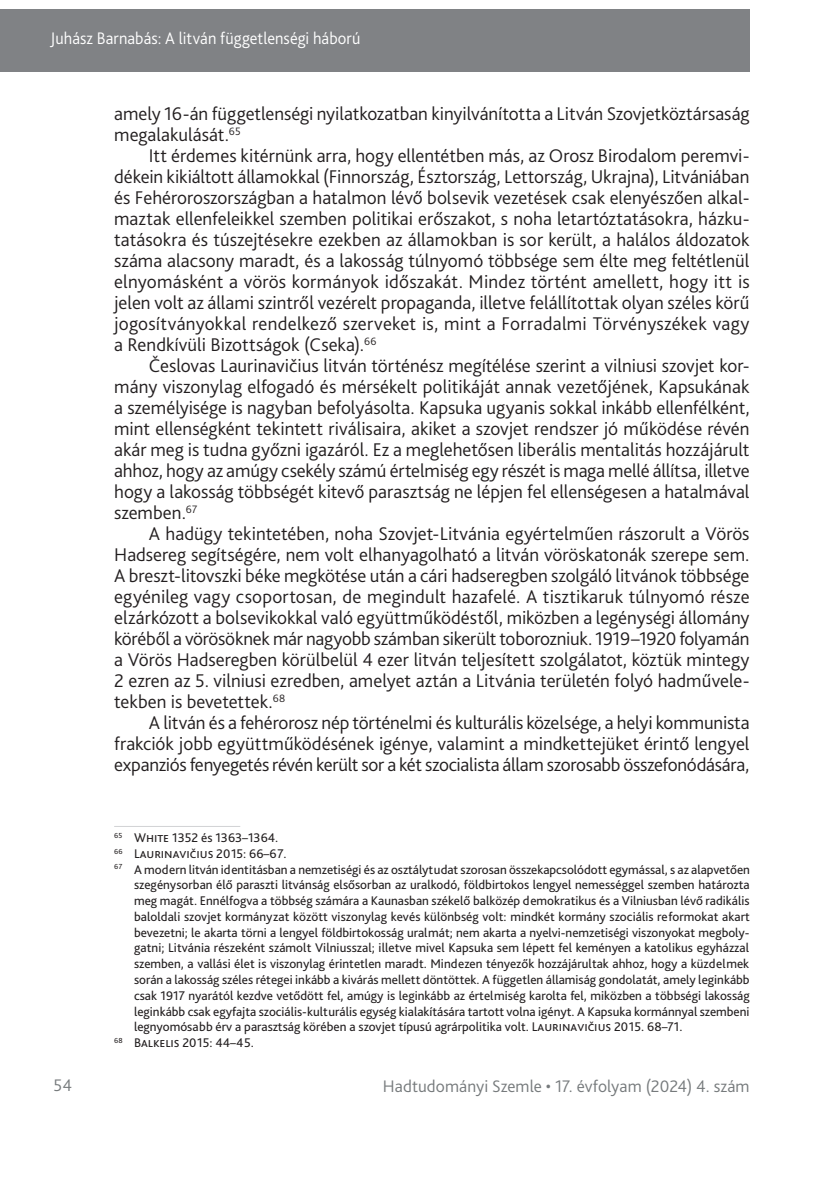
<style>
.page{position:relative;width:834px;height:1181px;background:#fff}
.page>*{position:absolute;margin:0;border:0;box-sizing:border-box;transform-origin:0 0}
._1__Body{font:300 19.25px/21px "Bliss Pro";letter-spacing:-.005em;color:#231f20;text-align:justify}
.t1{font:300 17.5px "Bliss Pro";letter-spacing:.005em;color:#767a7c}
.t2{font:300 17.5px "Bliss Pro";letter-spacing:.01em;color:#fff;scale:.95 1}
.Lábjegyzet{font:13.12px/15.8px "Bliss Pro";color:#231f20;text-align:justify}
</style>
<div class="page">
<div style="left:0;top:9px;width:749px;height:63px;background:#808285"></div>
<hr style="left:114px;top:826px;width:126px;height:1px;background:#d1d2d4">
<p class="t2" style="left:51px;top:27px;width:327px">Juhász Barnabás: A litván függetlenségi háború</p>
<p class="_1__Body" style="left:114px;top:103px;width:636px">amely 16-án függetlenségi nyilatkozatban kinyilvánította a Litván Szovjetköztársaság megalakulását.<sup>65</sup></p>
<p class="_1__Body" style="left:114px;top:145px;width:637px;text-indent:35px">Itt érdemes kitérnünk arra, hogy ellentétben más, az Orosz Birodalom peremvi&shy;dékein kikiáltott államokkal (Finnország, Észtország, Lettország, Ukrajna), Litvániában és Fehéroroszországban a hatalmon lévő bolsevik vezetések csak elenyészően alkal&shy;maztak ellenfeleikkel szemben politikai erőszakot, s noha letartóztatásokra, házku&shy;tatásokra és túszejtésekre ezekben az államokban is sor került, a halálos áldozatok száma alacsony maradt, és a lakosság túlnyomó többsége sem élte meg feltétlenül elnyomásként a vörös kormányok időszakát. Mindez történt amellett, hogy itt is jelen volt az állami szintről vezérelt propaganda, illetve felállítottak olyan széles körű jogosítványokkal rendelkező szerveket is, mint a Forradalmi Törvényszékek vagy a Rendkívüli Bizottságok (Cseka).<sup>66</sup></p>
<p class="_1__Body" style="left:114px;top:355px;width:637px;text-indent:35px">Česlovas Laurinavičius litván történész megítélése szerint a vilniusi szovjet kor&shy;mány viszonylag elfogadó és mérsékelt politikáját annak vezetőjének, Kapsukának a személyisége is nagyban befolyásolta. Kapsuka ugyanis sokkal inkább ellenfélként, mint ellenségként tekintett riválisaira, akiket a szovjet rendszer jó működése révén akár meg is tudna győzni igazáról. Ez a meglehetősen liberális mentalitás hozzájárult ahhoz, hogy az amúgy csekély számú értelmiség egy részét is maga mellé állítsa, illetve hogy a lakosság többségét kitevő parasztság ne lépjen fel ellenségesen a hatalmával szemben.<sup>67</sup></p>
<p class="_1__Body" style="left:114px;top:523px;width:636px;text-indent:35px">A hadügy tekintetében, noha Szovjet-Litvánia egyértelműen rászorult a Vörös Hadsereg segítségére, nem volt elhanyagolható a litván vöröskatonák szerepe sem.<br>A breszt-litovszki béke megkötése után a cári hadseregben szolgáló litvánok többsége egyénileg vagy csoportosan, de megindult hazafelé. A tisztikaruk túlnyomó része elzárkózott a bolsevikokkal való együttműködéstől, miközben a legénységi állomány köréből a vörösöknek már nagyobb számban sikerült toborozniuk. 1919–1920 folyamán a Vörös Hadseregben körülbelül 4 ezer litván teljesített szolgálatot, köztük mintegy 2 ezren az -5. vilniusi ezredben, amelyet aztán a Litvánia területén folyó hadművele&shy;tekben is bevetettek.<sup>68</sup></p>
<p class="_1__Body" style="left:114px;top:712px;width:637px;text-indent:35px">A litván és a fehérorosz nép történelmi és kulturális közelsége, a helyi kommunista frakciók jobb együttműködésének igénye, valamint a mindkettejüket érintő lengyel expanziós fenyegetés révén került sor a két szocialista állam szorosabb összefonódására,</p>
<p class="Lábjegyzet" style="left:114px;top:829px;width:165px"><sup>65</sup> White 1352 és 1363–1364.</p>
<p class="Lábjegyzet" style="left:114px;top:845px;width:174px"><sup>66</sup> Laurinavičius 2015: 66–67.</p>
<p class="Lábjegyzet" style="left:134px;top:861px;width:617px;text-indent:-20px"><sup>67</sup> A modern litván identitásban a nemzetiségi és az osztálytudat szorosan összekapcsolódott egymással, s az alapvetően szegénysorban élő paraszti litvánság elsősorban az uralkodó, földbirtokos lengyel nemességgel szemben határozta meg magát. Ennélfogva a többség számára a Kaunasban székelő balközép demokratikus és a Vilniusban lévő radikális baloldali szovjet kormányzat között viszonylag kevés különbség volt: mindkét kormány szociális reformokat akart bevezetni; le akarta törni a lengyel földbirtokosság uralmát; nem akarta a nyelvi-nemzetiségi viszonyokat megboly&shy;gatni; Litvánia részeként számolt Vilniusszal; illetve mivel Kapsuka sem lépett fel keményen a katolikus egyházzal szemben, a vallási élet is viszonylag érintetlen maradt. Mindezen tényezők hozzájárultak ahhoz, hogy a küzdelmek során a lakosság széles rétegei inkább a kivárás mellett döntöttek. A független államiság gondolatát, amely leginkább csak 1917 nyarától kezdve vetődött fel, amúgy is leginkább az értelmiség karolta fel, miközben a többségi lakosság leginkább csak egyfajta szociális-kulturális egység kialakítására tartott volna igényt. A Kapsuka kormánnyal szembeni legnyomósabb érv a parasztság körében a szovjet típusú agrárpolitika volt. Laurinavičius 2015. 68–71.</p>
<p class="Lábjegyzet" style="left:114px;top:1034px;width:141px"><sup>68</sup> Balkelis 2015: 44–45.</p>
<p class="t1" style="left:53px;top:1074px;width:20px">54</p>
<p class="t1" style="left:383px;top:1075px;width:368px">Hadtudományi Szemle • 17. évfolyam (2024) 4. szám</p>
</div>
